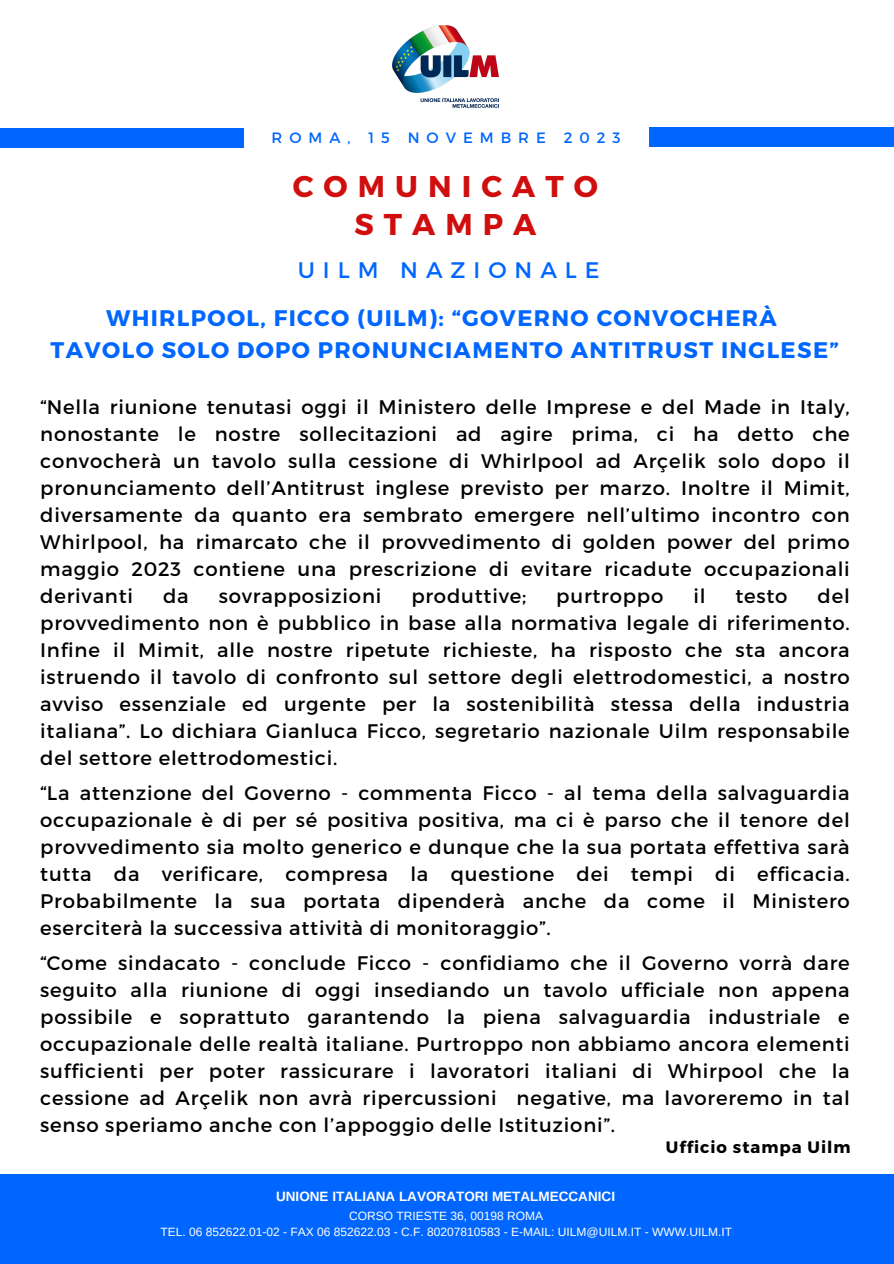
<style>
.page{position:relative;width:894px;height:1264px;background:#fff}
.page>*{position:absolute;margin:0;border:0;box-sizing:border-box;transform-origin:0 0}
.t1{font:700 30px "Montserrat";letter-spacing:.335em;color:#d10e0e}
.t2{font:700 22.5px "Montserrat";letter-spacing:.06em;color:#06f}
.t3{font:22.5px "Montserrat";letter-spacing:.355em;color:#06f}
.t4{font:19.65px/27px "Montserrat";letter-spacing:.04em;color:#000;text-align:justify}
.t5{font:700 16.5px "Montserrat";letter-spacing:.06em;color:#000}
.t6{font:15px "Montserrat";letter-spacing:.465em;color:#06f}
.t7{font:700 13.5px "Arimo";color:#fff}
.t8{font:12px "Arimo";color:#fff}
</style>
<div class="page">
<div style="left:0;top:128px;width:243px;height:19px;background:#06f"></div>
<div style="left:648px;top:128px;width:245px;height:19px;background:#06f"></div>
<img style="left:392px;top:25px;width:106px;height:82px">
<div style="left:0;top:1174px;width:893px;height:89px;background:#06f"></div>
<p class="t6" style="left:271px;top:128px;width:350px">ROMA, 15 NOVEMBRE 2023</p>
<p class="t1" style="left:293px;top:167px;width:307px">COMUNICATO</p>
<p class="t1" style="left:354px;top:205px;width:183px">STAMPA</p>
<p class="t3" style="left:297px;top:255px;width:303px">UILM NAZIONALE</p>
<p class="t2" style="left:106px;top:303px;width:672px">WHIRLPOOL, FICCO (UILM): “GOVERNO CONVOCHERÀ</p>
<p class="t2" style="left:51px;top:335px;width:789px">TAVOLO SOLO DOPO PRONUNCIAMENTO ANTITRUST INGLESE”</p>
<p class="t4" style="left:40px;top:392px;width:810px">“Nella riunione tenutasi oggi il Ministero delle Imprese e del Made in Italy, nonostante le nostre sollecitazioni ad agire prima, ci ha detto che convocherà un tavolo sulla cessione di Whirlpool ad Arçelik solo dopo il pronunciamento dell’Antitrust inglese previsto per marzo. Inoltre il Mimit, diversamente da quanto era sembrato emergere nell’ultimo incontro con Whirlpool, ha rimarcato che il provvedimento di golden power del primo maggio 2023 contiene una prescrizione di evitare ricadute occupazionali derivanti</p>
<p class="t4" style="left:163px;top:581px;width:27px">da</p>
<p class="t4" style="left:219px;top:581px;width:164px">sovrapposizioni</p>
<p class="t4" style="left:411px;top:581px;width:116px">produttive;</p>
<p class="t4" style="left:556px;top:581px;width:108px">purtroppo</p>
<p class="t4" style="left:693px;top:581px;width:14px">il</p>
<p class="t4" style="left:735px;top:581px;width:54px">testo</p>
<p class="t4" style="left:40px;top:581px;width:810px;text-indent:777px">del provvedimento non è pubblico in base alla normativa legale di riferimento.<br>Infine il Mimit, alle nostre ripetute richieste, ha risposto che sta ancora istruendo il tavolo di confronto sul settore degli elettrodomestici, a nostro avviso essenziale ed urgente per la sostenibilità stessa della industria italiana”. Lo dichiara Gianluca Ficco, segretario nazionale Uilm responsabile del settore elettrodomestici.</p>
<p class="t4" style="left:40px;top:778px;width:810px">“La attenzione del Governo - commenta Ficco - al tema della salvaguardia occupazionale è di per sé positiva positiva, ma ci è parso che il tenore del provvedimento sia molto generico e dunque che la sua portata effettiva sarà tutta da verificare, compresa la questione dei tempi di efficacia.<br>Probabilmente la sua portata dipenderà anche da come il Ministero eserciterà la successiva attività di monitoraggio”.</p>
<p class="t4" style="left:40px;top:948px;width:810px">“Come sindacato - conclude Ficco - confidiamo che il Governo vorrà dare seguito alla riunione di oggi insediando un tavolo ufficiale non appena possibile e soprattuto garantendo la piena salvaguardia industriale e occupazionale delle realtà italiane. Purtroppo non abbiamo ancora elementi sufficienti per poter rassicurare i lavoratori italiani di Whirpool che la cessione ad Arçelik non avrà ripercussioni negative, ma lavoreremo in tal senso speriamo anche con l’appoggio delle Istituzioni”.</p>
<p class="t5" style="left:665px;top:1136px;width:186px">Ufficio stampa Uilm</p>
<p class="t7" style="left:276px;top:1188px;width:340px">UNIONE ITALIANA LAVORATORI METALMECCANICI</p>
<p class="t8" style="left:349px;top:1208px;width:195px">CORSO TRIESTE 36, 00198 ROMA</p>
<p class="t8" style="left:160px;top:1224px;width:573px">TEL. 06 852622.01-02 - FAX 06 852622.03 - C.F. 80207810583 - E-MAIL: UILM@UILM.IT - WWW.UILM.IT</p>
</div>
